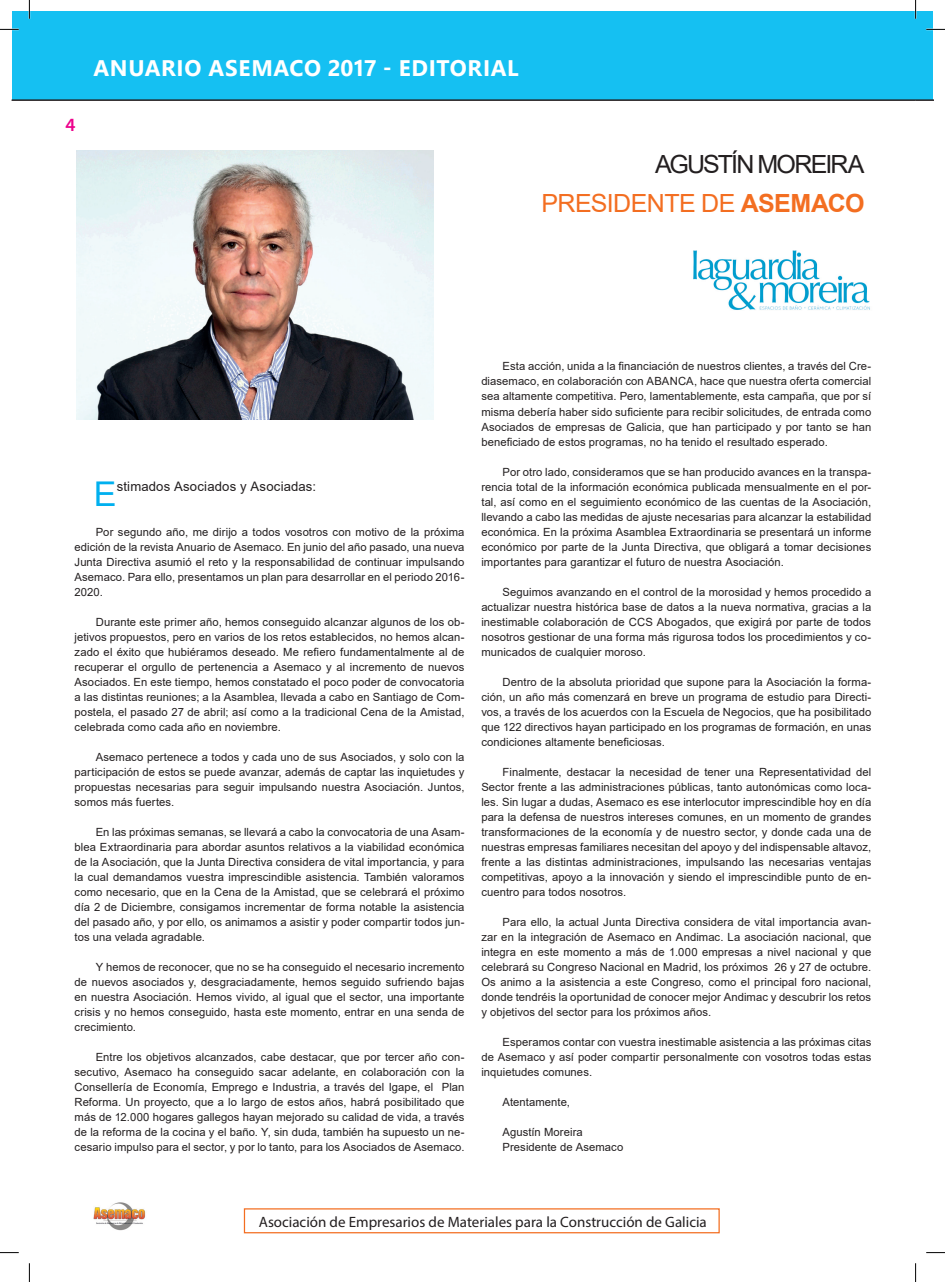
<style>
.page{position:relative;width:945px;height:1282px;background:#fff}
.page>*{position:absolute;margin:0;border:0;box-sizing:border-box;transform-origin:0 0}
.TEX_CAP{font:34.12px "Arial";color:#00b0ef}
.t1{font:25px "Arial";letter-spacing:-.02em;color:#f36e21}
.t2{font:25px "Arial";letter-spacing:-.07em;color:#231f20}
.SECCION{font:700 22.5px "Segoe UI";letter-spacing:.025em;color:#fff}
.t3{font:600 18.75px "Myriad Pro";color:#ed028c}
.t4{font:15px "Myriad Pro";color:#231f20}
.TEX_CAP-2{font:13.12px "Arial";letter-spacing:.01em;color:#231f20}
.TEX{font:11.25px/15px "Arial";letter-spacing:.005em;color:#231f20;text-align:justify}
.s1{font-weight:700}
</style>
<div class="page">
<div style="left:915px;top:12px;width:18px;height:88px;background:#15c0f2"></div>
<div style="left:12px;top:12px;width:903px;height:88px;background:#15c0f2"></div>
<svg style="left:915px;top:100px;width:18px;height:1px"></svg>
<hr style="left:12px;top:100px;width:903px;height:1px;background:#231f20">
<img style="left:93px;top:1202px;width:53px;height:29px">
<div style="left:244px;top:1208px;width:475px;height:25px;border:1px solid #f36e21"></div>
<img style="left:77px;top:150px;width:356px;height:270px">
<img style="left:693px;top:250px;width:177px;height:60px">
<svg style="left:0;top:29px;width:19px;height:1px"></svg>
<svg style="left:926px;top:29px;width:19px;height:1px"></svg>
<svg style="left:0;top:1252px;width:19px;height:1px"></svg>
<svg style="left:926px;top:1252px;width:19px;height:1px"></svg>
<svg style="left:29px;top:0;width:1px;height:19px"></svg>
<svg style="left:29px;top:1263px;width:1px;height:18px"></svg>
<svg style="left:914px;top:0;width:2px;height:19px"></svg>
<svg style="left:915px;top:1263px;width:1px;height:18px"></svg>
<p class="t3" style="left:65px;top:115px;width:12px">4</p>
<p class="SECCION" style="left:94px;top:47px;width:427px">ANUARIO ASEMACO 2017 - EDITORIAL</p>
<p class="t2" style="left:655px;top:147px;width:211px">AGUSTÍN MOREIRA</p>
<p class="t1" style="left:541px;top:186px;width:324px">PRESIDENTE DE <span class="s1">ASEMACO</span></p>
<p class="TEX_CAP" style="left:94px;top:470px;width:24px">E</p>
<p class="TEX_CAP-2" style="left:117px;top:477px;width:201px">stimados Asociados y Asociadas:</p>
<p class="TEX" style="left:75px;top:524px;width:391px;text-indent:21px">Por segundo año, me dirijo a todos vosotros con motivo de la próxima edición de la revista Anuario de Asemaco. En junio del año pasado, una nueva Junta Directiva asumió el reto y la responsabilidad de continuar impulsando Asemaco. Para ello, presentamos un plan para desarrollar en el periodo 2016- 2020.</p>
<p class="TEX" style="left:75px;top:614px;width:391px;text-indent:21px">Durante este primer año, hemos conseguido alcanzar algunos de los ob&shy;jetivos propuestos, pero en varios de los retos establecidos, no hemos alcan&shy;zado el éxito que hubiéramos deseado. Me refiero fundamentalmente al de recuperar el orgullo de pertenencia a Asemaco y al incremento de nuevos Asociados. En este tiempo, hemos constatado el poco poder de convocatoria a las distintas reuniones; a la Asamblea, llevada a cabo en Santiago de Com&shy;postela, el pasado 27 de abril; así como a la tradicional Cena de la Amistad, celebrada como cada año en noviembre.</p>
<p class="TEX" style="left:75px;top:749px;width:391px;text-indent:21px">Asemaco pertenece a todos y cada uno de sus Asociados, y solo con la participación de estos se puede avanzar, además de captar las inquietudes y propuestas necesarias para seguir impulsando nuestra Asociación. Juntos, somos más fuertes.</p>
<p class="TEX" style="left:75px;top:824px;width:391px;text-indent:21px">En las próximas semanas, se llevará a cabo la convocatoria de una Asam&shy;blea Extraordinaria para abordar asuntos relativos a la viabilidad económica de la Asociación, que la Junta Directiva considera de vital importancia, y para la cual demandamos vuestra imprescindible asistencia. También valoramos como necesario, que en la Cena de la Amistad, que se celebrará el próximo día 2 de Diciembre, consigamos incrementar de forma notable la asistencia del pasado año, y por ello, os animamos a asistir y poder compartir todos jun&shy;tos una velada agradable.</p>
<p class="TEX" style="left:75px;top:959px;width:391px;text-indent:21px">Y hemos de reconocer, que no se ha conseguido el necesario incremento de nuevos asociados y, desgraciadamente, hemos seguido sufriendo bajas en nuestra Asociación. Hemos vivido, al igual que el sector, una importante crisis y no hemos conseguido, hasta este momento, entrar en una senda de crecimiento.</p>
<p class="TEX" style="left:75px;top:1049px;width:391px;text-indent:21px">Entre los objetivos alcanzados, cabe destacar, que por tercer año con&shy;secutivo, Asemaco ha conseguido sacar adelante, en colaboración con la Consellería de Economía, Emprego e Industria, a través del Igape, el Plan Reforma. Un proyecto, que a lo largo de estos años, habrá posibilitado que más de 12.000 hogares gallegos hayan mejorado su calidad de vida, a través de la reforma de la cocina y el baño. Y, sin duda, también ha supuesto un ne&shy;cesario impulso para el sector, y por lo tanto, para los Asociados de Asemaco.</p>
<p class="TEX" style="left:481px;top:359px;width:391px;text-indent:21px">Esta acción, unida a la financiación de nuestros clientes, a través del Cre&shy;diasemaco, en colaboración con ABANCA, hace que nuestra oferta comercial sea altamente competitiva. Pero, lamentablemente, esta campaña, que por sí misma debería haber sido suficiente para recibir solicitudes, de entrada como Asociados de empresas de Galicia, que han participado y por tanto se han beneficiado de estos programas, no ha tenido el resultado esperado.</p>
<p class="TEX" style="left:481px;top:464px;width:391px;text-indent:21px">Por otro lado, consideramos que se han producido avances en la transpa&shy;rencia total de la información económica publicada mensualmente en el por&shy;tal, así como en el seguimiento económico de las cuentas de la Asociación, llevando a cabo las medidas de ajuste necesarias para alcanzar la estabilidad económica. En la próxima Asamblea Extraordinaria se presentará un informe económico por parte de la Junta Directiva, que obligará a tomar decisiones importantes para garantizar el futuro de nuestra Asociación.</p>
<p class="TEX" style="left:481px;top:584px;width:391px;text-indent:21px">Seguimos avanzando en el control de la morosidad y hemos procedido a actualizar nuestra histórica base de datos a la nueva normativa, gracias a la inestimable colaboración de CCS Abogados, que exigirá por parte de todos nosotros gestionar de una forma más rigurosa todos los procedimientos y co&shy;municados de cualquier moroso.</p>
<p class="TEX" style="left:481px;top:674px;width:391px;text-indent:21px">Dentro de la absoluta prioridad que supone para la Asociación la forma&shy;ción, un año más comenzará en breve un programa de estudio para Directi&shy;vos, a través de los acuerdos con la Escuela de Negocios, que ha posibilitado que 122 directivos hayan participado en los programas de formación, en unas condiciones altamente beneficiosas.</p>
<p class="TEX" style="left:481px;top:764px;width:391px;text-indent:21px">Finalmente, destacar la necesidad de tener una Representatividad del Sector frente a las administraciones públicas, tanto autonómicas como loca&shy;les. Sin lugar a dudas, Asemaco es ese interlocutor imprescindible hoy en día para la defensa de nuestros intereses comunes, en un momento de grandes transformaciones de la economía y de nuestro sector, y donde cada una de nuestras empresas familiares necesitan del apoyo y del indispensable altavoz, frente a las distintas administraciones, impulsando las necesarias ventajas competitivas, apoyo a la innovación y siendo el imprescindible punto de en&shy;cuentro para todos nosotros.</p>
<p class="TEX" style="left:481px;top:914px;width:391px;text-indent:21px">Para ello, la actual Junta Directiva considera de vital importancia avan&shy;zar en la integración de Asemaco en Andimac. La asociación nacional, que integra en este momento a más de 1.000 empresas a nivel nacional y que celebrará su Congreso Nacional en Madrid, los próximos 26 y 27 de octubre.<br>Os animo a la asistencia a este Congreso, como el principal foro nacional, donde tendréis la oportunidad de conocer mejor Andimac y descubrir los retos y objetivos del sector para los próximos años.</p>
<p class="TEX" style="left:481px;top:1034px;width:391px;text-indent:21px">Esperamos contar con vuestra inestimable asistencia a las próximas citas de Asemaco y así poder compartir personalmente con vosotros todas estas inquietudes comunes.</p>
<p class="TEX" style="left:502px;top:1094px;width:69px">Atentamente,</p>
<p class="TEX" style="left:502px;top:1124px;width:82px">Agustín Moreira</p>
<p class="TEX" style="left:502px;top:1139px;width:122px">Presidente de Asemaco</p>
<p class="t4" style="left:259px;top:1212px;width:449px">Asociación de Empresarios de Materiales para la Construcción de Galicia</p>
</div>
